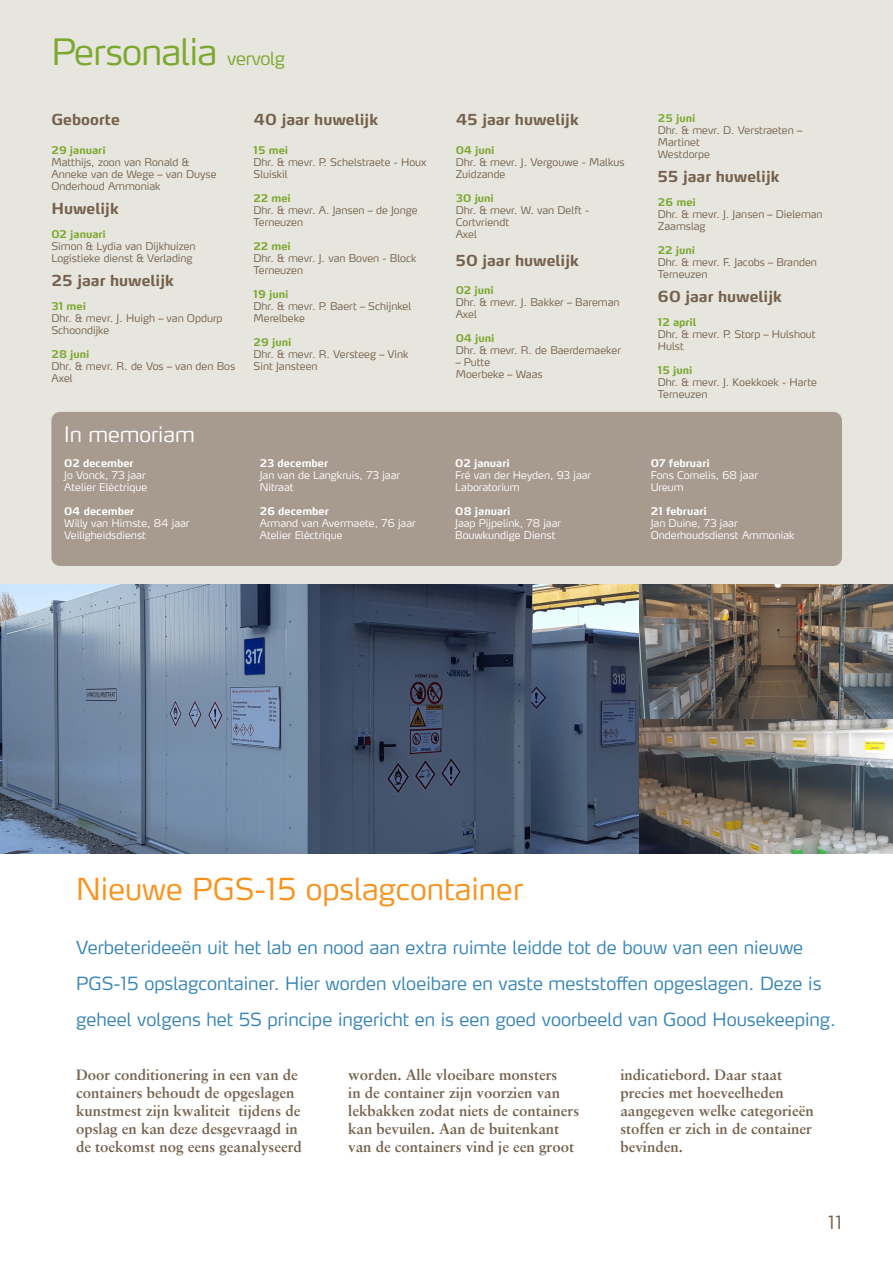
<style>
.page{position:relative;width:893px;height:1263px;background:#fff}
.page>*{position:absolute;margin:0;border:0;box-sizing:border-box;transform-origin:0 0}
.t1{font:300 36px "Max LF";letter-spacing:-.02em;color:#7da830}
.subkop{font:300 30px "Max LF";color:#f7931d}
.t2{font:300 21px "Max LF";color:#fff}
.intro{font:300 18px/36px "Max LF";color:#3684b6}
.t3{font:300 18px "Max LF";color:#75614d}
.broodtekst{font:700 15px/18px "Sabon";color:#75614d}
.t4{font:700 15px "Max LF";color:#75614d}
.t5{font:300 10.5px/12px "Max LF";color:#75614d}
.t6{font:300 10.5px "Max LF";color:#fff}
.t7{font:700 10.5px "Max LF";color:#7da830}
.t8{font:700 10.5px "Max LF";color:#fff}
.s1{font-size:18px}
</style>
<div class="page">
<div style="left:0;top:0;width:893px;height:585px;background:#e7e6de"></div>
<img style="left:0;top:585px;width:893px;height:268px">
<div style="left:51px;top:412px;width:791px;height:154px;background:#a79a8f;border-radius:9px"></div>
<p class="t1" style="left:51px;top:29px;width:235px">Personalia <span class="s1">vervolg</span></p>
<p class="t4" style="left:51px;top:110px;width:70px">Geboorte</p>
<p class="t7" style="left:51px;top:143px;width:56px">29 januari</p>
<p class="t5" style="left:51px;top:156px;width:167px">Matthijs, zoon van Ronald &amp;<br>Anneke van de Wege – van Duyse</p>
<p class="t5" style="left:51px;top:180px;width:111px">Onderhoud Ammoniak</p>
<p class="t4" style="left:51px;top:199px;width:69px">Huwelijk</p>
<p class="t7" style="left:51px;top:227px;width:56px">02 januari</p>
<p class="t5" style="left:51px;top:240px;width:146px">Simon &amp; Lydia van Dijkhuizen</p>
<p class="t5" style="left:51px;top:252px;width:143px">Logistieke dienst &amp; Verlading</p>
<p class="t4" style="left:51px;top:271px;width:124px">25 jaar huwelijk</p>
<p class="t7" style="left:51px;top:299px;width:36px">31 mei</p>
<p class="t5" style="left:51px;top:312px;width:173px">Dhr. &amp; mevr. J. Huigh – van Opdurp</p>
<p class="t5" style="left:51px;top:324px;width:59px">Schoondijke</p>
<p class="t7" style="left:51px;top:347px;width:40px">28 juni</p>
<p class="t5" style="left:51px;top:360px;width:185px">Dhr. &amp; mevr. R. de Vos – van den Bos</p>
<p class="t5" style="left:51px;top:372px;width:23px">Axel</p>
<p class="t2" style="left:64px;top:421px;width:132px">In memoriam</p>
<p class="t8" style="left:64px;top:456px;width:71px">02 december</p>
<p class="t6" style="left:64px;top:468px;width:83px">Jo Vonck, 73 jaar</p>
<p class="t6" style="left:64px;top:480px;width:85px">Atelier Elèctrique</p>
<p class="t8" style="left:64px;top:504px;width:72px">04 december</p>
<p class="t6" style="left:64px;top:516px;width:127px">Willy van Himste, 84 jaar</p>
<p class="t6" style="left:64px;top:528px;width:83px">Veiligheidsdienst</p>
<p class="t4" style="left:254px;top:110px;width:126px">40 jaar huwelijk</p>
<p class="t7" style="left:254px;top:143px;width:36px">15 mei</p>
<p class="t5" style="left:254px;top:156px;width:174px">Dhr. &amp; mevr. P. Schelstraete - Houx</p>
<p class="t5" style="left:254px;top:168px;width:36px">Sluiskil</p>
<p class="t7" style="left:254px;top:191px;width:39px">22 mei</p>
<p class="t5" style="left:254px;top:204px;width:166px">Dhr. &amp; mevr. A. Jansen – de Jonge</p>
<p class="t5" style="left:254px;top:216px;width:51px">Terneuzen</p>
<p class="t7" style="left:254px;top:239px;width:39px">22 mei</p>
<p class="t5" style="left:254px;top:252px;width:164px">Dhr. &amp; mevr. J. van Boven - Block</p>
<p class="t5" style="left:254px;top:264px;width:51px">Terneuzen</p>
<p class="t7" style="left:254px;top:287px;width:36px">19 juni</p>
<p class="t5" style="left:254px;top:300px;width:159px">Dhr. &amp; mevr. P. Baert – Schijnkel</p>
<p class="t5" style="left:254px;top:312px;width:53px">Merelbeke</p>
<p class="t7" style="left:254px;top:335px;width:39px">29 juni</p>
<p class="t5" style="left:254px;top:348px;width:157px">Dhr. &amp; mevr. R. Versteeg – Vink</p>
<p class="t5" style="left:254px;top:360px;width:66px">Sint Jansteen</p>
<p class="t8" style="left:260px;top:456px;width:70px">23 december</p>
<p class="t6" style="left:260px;top:468px;width:142px">Jan van de Langkruis, 73 jaar</p>
<p class="t6" style="left:260px;top:480px;width:35px">Nitraat</p>
<p class="t8" style="left:260px;top:504px;width:71px">26 december</p>
<p class="t6" style="left:260px;top:516px;width:157px">Armand van Avermaete, 76 jaar</p>
<p class="t6" style="left:260px;top:528px;width:85px">Atelier Elèctrique</p>
<p class="t4" style="left:456px;top:110px;width:125px">45 jaar huwelijk</p>
<p class="t7" style="left:456px;top:143px;width:40px">04 juni</p>
<p class="t5" style="left:456px;top:156px;width:170px">Dhr. &amp; mevr. J. Vergouwe - Malkus</p>
<p class="t5" style="left:456px;top:168px;width:51px">Zuidzande</p>
<p class="t7" style="left:456px;top:191px;width:40px">30 juni</p>
<p class="t5" style="left:456px;top:204px;width:135px">Dhr. &amp; mevr. W. van Delft -<br>Cortvriendt</p>
<p class="t5" style="left:456px;top:228px;width:23px">Axel</p>
<p class="t4" style="left:456px;top:251px;width:125px">50 jaar huwelijk</p>
<p class="t7" style="left:456px;top:284px;width:40px">02 juni</p>
<p class="t5" style="left:456px;top:296px;width:165px">Dhr. &amp; mevr. J. Bakker – Bareman</p>
<p class="t5" style="left:456px;top:308px;width:23px">Axel</p>
<p class="t7" style="left:456px;top:332px;width:40px">04 juni</p>
<p class="t5" style="left:456px;top:344px;width:167px">Dhr. &amp; mevr. R. de Baerdemaeker</p>
<p class="t5" style="left:456px;top:356px;width:36px">– Putte</p>
<p class="t5" style="left:456px;top:368px;width:88px">Moerbeke – Waas</p>
<p class="t8" style="left:455px;top:456px;width:56px">02 januari</p>
<p class="t6" style="left:455px;top:468px;width:137px">Fré van der Heyden, 93 jaar</p>
<p class="t6" style="left:455px;top:480px;width:66px">Laboratorium</p>
<p class="t8" style="left:455px;top:504px;width:57px">08 januari</p>
<p class="t6" style="left:455px;top:516px;width:107px">Jaap Pijpelink, 78 jaar</p>
<p class="t6" style="left:455px;top:528px;width:102px">Bouwkundige Dienst</p>
<p class="t7" style="left:658px;top:111px;width:39px">25 juni</p>
<p class="t5" style="left:658px;top:124px;width:146px">Dhr. &amp; mevr. D. Verstraeten –<br>Martinet</p>
<p class="t5" style="left:658px;top:148px;width:54px">Westdorpe</p>
<p class="t4" style="left:658px;top:167px;width:123px">55 jaar huwelijk</p>
<p class="t7" style="left:658px;top:195px;width:40px">26 mei</p>
<p class="t5" style="left:658px;top:208px;width:166px">Dhr. &amp; mevr. J. Jansen – Dieleman</p>
<p class="t5" style="left:658px;top:220px;width:49px">Zaamslag</p>
<p class="t7" style="left:658px;top:243px;width:39px">22 juni</p>
<p class="t5" style="left:658px;top:256px;width:161px">Dhr. &amp; mevr. F. Jacobs – Branden</p>
<p class="t5" style="left:658px;top:268px;width:51px">Terneuzen</p>
<p class="t4" style="left:658px;top:287px;width:125px">60 jaar huwelijk</p>
<p class="t7" style="left:658px;top:315px;width:40px">12 april</p>
<p class="t5" style="left:658px;top:328px;width:159px">Dhr. &amp; mevr. P. Storp – Hulshout</p>
<p class="t5" style="left:658px;top:340px;width:28px">Hulst</p>
<p class="t7" style="left:658px;top:363px;width:36px">15 juni</p>
<p class="t5" style="left:658px;top:376px;width:161px">Dhr. &amp; mevr. J. Koekkoek - Harte</p>
<p class="t5" style="left:658px;top:388px;width:51px">Terneuzen</p>
<p class="t8" style="left:651px;top:456px;width:61px">07 februari</p>
<p class="t6" style="left:651px;top:468px;width:109px">Fons Cornelis, 68 jaar</p>
<p class="t6" style="left:651px;top:480px;width:35px">Ureum</p>
<p class="t8" style="left:651px;top:504px;width:58px">21 februari</p>
<p class="t6" style="left:651px;top:516px;width:88px">Jan Duine, 73 jaar</p>
<p class="t6" style="left:651px;top:528px;width:145px">Onderhoudsdienst Ammoniak</p>
<p class="subkop" style="left:76px;top:870px;width:449px">Nieuwe PGS-15 opslagcontainer</p>
<p class="intro" style="left:76px;top:929px;width:761px">Verbeterideeën uit het lab en nood aan extra ruimte leidde tot de bouw van een nieuwe<br>PGS-15 opslagcontainer. Hier worden vloeibare en vaste meststoffen opgeslagen. Deze is geheel volgens het 5S principe ingericht en is een goed voorbeeld van Good Housekeeping.</p>
<p class="broodtekst" style="left:76px;top:1065px;width:227px">Door conditionering in een van de containers behoudt de opgeslagen kunstmest zijn kwaliteit tijdens de opslag en kan deze desgevraagd in de toekomst nog eens geanalyseerd</p>
<p class="broodtekst" style="left:348px;top:1065px;width:232px">worden. Alle vloeibare monsters<br>in de container zijn voorzien van lekbakken zodat niets de containers kan bevuilen. Aan de buitenkant van de containers vind je een groot</p>
<p class="broodtekst" style="left:620px;top:1065px;width:195px">indicatiebord. Daar staat precies met hoeveelheden aangegeven welke categorieën stoffen er zich in de container bevinden.</p>
<h3 class="t3" style="left:828px;top:1211px;width:15px">11</h3>
</div>
